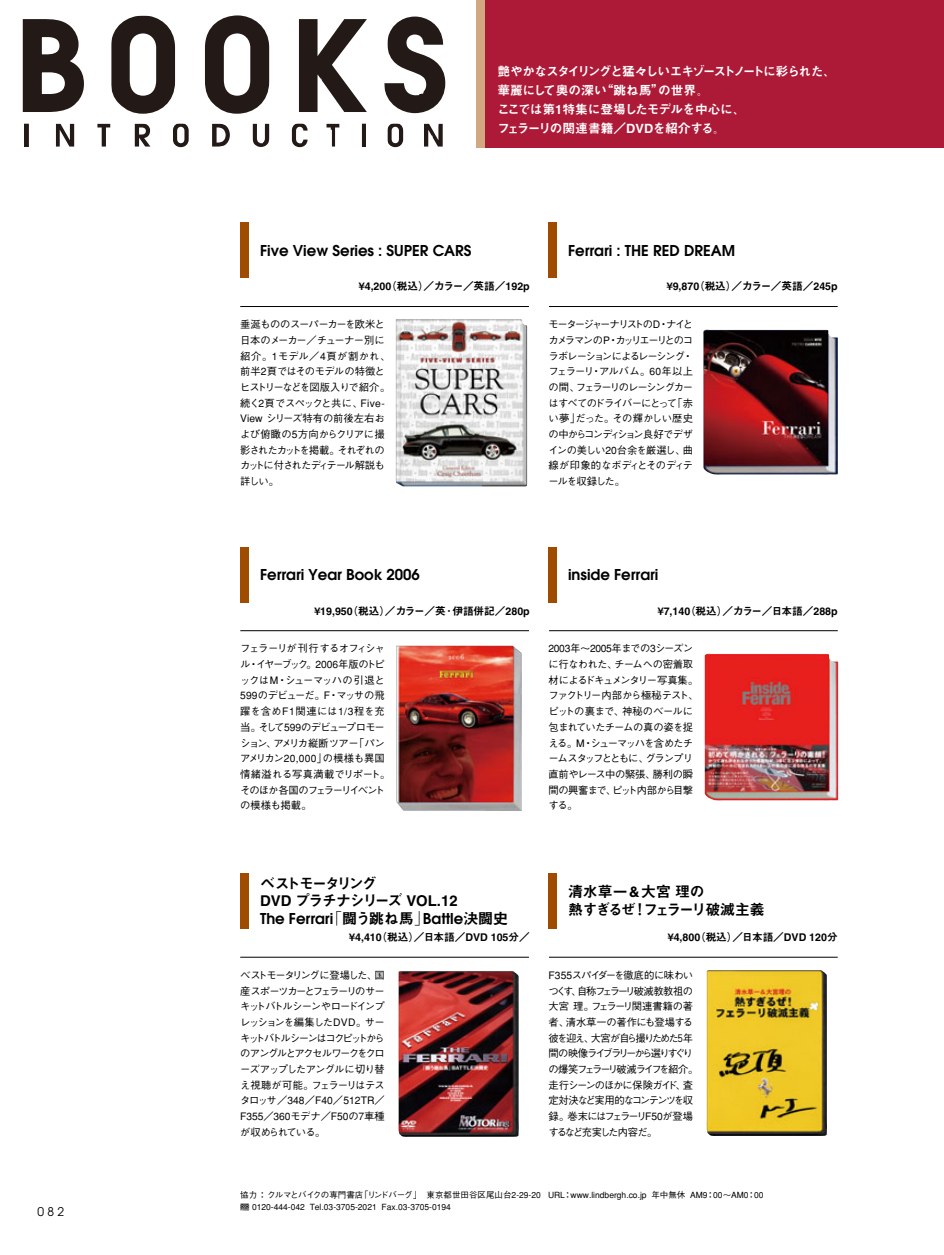
<style>
.page{position:relative;width:944px;height:1255px;background:#fff}
.page>*{position:absolute;margin:0;border:0;box-sizing:border-box;transform-origin:0 0}
.t1{font:600 14.85px "Avant Garde";color:#000}
.t2{font:14.85px/17.5px "Midashi Go MB31";letter-spacing:-.1em;color:#000}
.t3{font:14.85px/17.5px "Midashi Go MB31";letter-spacing:-.005em;color:#000}
.t4{font:12.75px/19.2px "Midashi Go MB31";letter-spacing:-.06em;color:#fff}
.t5{font:12px "Avant Garde";color:#000}
.t6{font:10.65px "Midashi Go MB31";color:#000}
.t7{font:500 10.35px/15.8px "Gothic BBB";letter-spacing:-.065em;color:#000}
.t8{font:500 10.35px/15.8px "Gothic BBB";letter-spacing:-.125em;color:#000}
.t9{font:500 10.35px/15.8px "Gothic BBB";letter-spacing:-.04em;color:#000}
.t10{font:500 8.55px/12px "Gothic BBB";color:#000}
.s1{font-family:"Midashi Go MB31";font-weight:400}
.s2{font-family:"Kigou Atype";font-weight:400;font-size:10.5px}
</style>
<div class="page">
<div style="left:483px;top:0;width:461px;height:148px;background:#ad1a38"></div>
<svg style="left:22px;top:19px;width:62px;height:93px"></svg>
<svg style="left:299px;top:19px;width:68px;height:93px"></svg>
<svg style="left:111px;top:16px;width:65px;height:98px"></svg>
<svg style="left:205px;top:15px;width:65px;height:99px"></svg>
<svg style="left:384px;top:16px;width:62px;height:98px"></svg>
<svg style="left:212px;top:123px;width:18px;height:23px"></svg>
<hr style="left:24px;top:123px;width:4px;height:23px;background:#231916">
<div style="left:361px;top:123px;width:5px;height:23px;background:#231916"></div>
<svg style="left:55px;top:123px;width:19px;height:23px"></svg>
<svg style="left:424px;top:123px;width:19px;height:23px"></svg>
<svg style="left:173px;top:123px;width:16px;height:24px"></svg>
<svg style="left:387px;top:123px;width:16px;height:24px"></svg>
<svg style="left:135px;top:123px;width:15px;height:23px"></svg>
<svg style="left:97px;top:123px;width:13px;height:23px"></svg>
<svg style="left:327px;top:123px;width:12px;height:23px"></svg>
<svg style="left:253px;top:123px;width:16px;height:24px"></svg>
<svg style="left:292px;top:123px;width:16px;height:24px"></svg>
<div style="left:241px;top:222px;width:8px;height:56px;background:#9f4c00"></div>
<img style="left:396px;top:319px;width:131px;height:167px">
<div style="left:549px;top:222px;width:8px;height:56px;background:#9f4c00"></div>
<img style="left:703px;top:329px;width:135px;height:146px">
<div style="left:241px;top:547px;width:8px;height:56px;background:#9f4c00"></div>
<div style="left:549px;top:547px;width:8px;height:56px;background:#9f4c00"></div>
<img style="left:705px;top:653px;width:133px;height:147px">
<div style="left:241px;top:873px;width:8px;height:55px;background:#9f4c00"></div>
<img style="left:398px;top:971px;width:121px;height:165px">
<div style="left:549px;top:873px;width:8px;height:55px;background:#9f4c00"></div>
<hr style="left:549px;top:956px;width:289px;height:1px;background:#000">
<hr style="left:240px;top:956px;width:289px;height:1px;background:#000">
<hr style="left:549px;top:630px;width:289px;height:1px;background:#000">
<hr style="left:240px;top:630px;width:289px;height:1px;background:#000">
<hr style="left:549px;top:306px;width:289px;height:1px;background:#000">
<hr style="left:240px;top:306px;width:289px;height:1px;background:#000">
<div style="left:476px;top:0;width:8px;height:148px;background:#d2a880"></div>
<img style="left:396px;top:645px;width:126px;height:165px">
<img style="left:706px;top:970px;width:121px;height:165px">
<p class="t5" style="left:38px;top:1207px;width:28px">082</p>
<p class="t4" style="left:497px;top:63px;width:340px">艶やかなスタイリングと猛々しいエキゾーストノートに彩られた、華麗にして奥の深い“跳ね馬”の世界。<br>ここでは第1特集に登場したモデルを中心に、<br>フェラーリの関連書籍／DVDを紹介する。</p>
<h1 class="t1" style="left:260px;top:245px;width:213px">Five View Series : SUPER CARS</h1>
<p class="t6" style="left:359px;top:282px;width:172px">¥4,200（税込）／カラー／英語／192p</p>
<p class="t7" style="left:240px;top:318px;width:151px">垂涎もののスーパーカーを欧米と日本のメーカー／チューナー別に紹介。1モデル／4頁が割かれ、前半2頁ではそのモデルの特徴とヒストリーなどを図版入りで紹介。続く2頁でスペックと共に、Five-<br>View シリーズ特有の前後左右および俯瞰の5方向からクリアに撮影されたカットを掲載。それぞれのカットに付されたディテール解説も詳しい。</p>
<h1 class="t1" style="left:568px;top:245px;width:169px">Ferrari : THE RED DREAM</h1>
<p class="t6" style="left:667px;top:282px;width:172px">¥9,870（税込）／カラー／英語／245p</p>
<p class="t7" style="left:549px;top:318px;width:146px;text-align:justify">モータージャーナリストのD・ナイとカメラマンのP・カッリエーリとのコラボレーションによるレーシング・フェラーリ・アルバム。60年以上の間、フェラーリのレーシングカーはすべてのドライバーにとって「赤い夢」だった。その輝かしい歴史の中からコンディション良好でデザインの美しい20台余を厳選し、曲線が印象的なボディとそのディテールを収録した。</p>
<h1 class="t1" style="left:260px;top:569px;width:161px">Ferrari Year Book 2006</h1>
<p class="t6" style="left:314px;top:607px;width:217px">¥19,950（税込）／カラー／英・伊語併記／280p</p>
<p class="t9" style="left:240px;top:642px;width:151px">フェラーリが刊行するオフィシャル・イヤーブック。2006年版のトピックはM・シューマッハの引退と<br>599のデビューだ。F・マッサの飛躍を含めF1関連には1/3程を充当。そして599のデビュープロモーション、アメリカ縦断ツアー「パンアメリカン20,000」の模様も異国情緒溢れる写真満載でリポート。そのほか各国のフェラーリイベントの模様も掲載。</p>
<h1 class="t1" style="left:568px;top:569px;width:92px">inside Ferrari</h1>
<p class="t6" style="left:658px;top:607px;width:181px">¥7,140（税込）／カラー／日本語／288p</p>
<p class="t7" style="left:549px;top:642px;width:151px">2003年～2005年までの3シーズンに行なわれた、チームへの密着取材によるドキュメンタリー写真集。ファクトリー内部から極秘テスト、ピットの裏まで、神秘のベールに包まれていたチームの真の姿を捉える。M・シューマッハを含めたチームスタッフとともに、グランプリ直前やレース中の緊張、勝利の瞬間の興奮まで、ピット内部から目撃する。</p>
<h1 class="t2" style="left:260px;top:876px;width:199px">ベストモータリング<br>DVD プラチナシリーズ VOL.12</h1>
<h1 class="t1" style="left:260px;top:912px;width:249px">The Ferrari<span class="s1">「闘う跳ね馬」</span>Battle<span class="s1">決闘史</span></h1>
<p class="t6" style="left:349px;top:933px;width:182px">¥4,410（税込）／日本語／DVD 105分／</p>
<p class="t7" style="left:240px;top:968px;width:146px;text-align:justify">ベストモータリングに登場した、国産スポーツカーとフェラーリのサーキットバトルシーンやロードインプレッションを編集したDVD。サーキットバトルシーンはコクピットからのアングルとアクセルワークをクローズアップしたアングルに切り替え視聴が可能。フェラーリはテスタロッサ／348／F40／512TR／F355／360モデナ／F50の7車種が収められている。</p>
<h1 class="t3" style="left:568px;top:885px;width:198px">清水草一＆大宮理の<br>熱すぎるぜ！フェラーリ破滅主義</h1>
<p class="t6" style="left:668px;top:933px;width:171px">¥4,800（税込）／日本語／DVD 120分</p>
<p class="t8" style="left:549px;top:968px;width:151px">F355スパイダーを徹底的に味わいつくす、自称フェラーリ破滅教教祖の大宮理。フェラーリ関連書籍の著者、清水草一の著作にも登場する彼を迎え、大宮が自ら撮りためた５年間の映像ライブラリーから選りすぐりの爆笑フェラーリ破滅ライフを紹介。走行シーンのほかに保険ガイド、査定対決など実用的なコンテンツを収録。巻末にはフェラーリF50が登場するなど充実した内容だ。</p>
<p class="t10" style="left:240px;top:1189px;width:525px">協力：クルマとバイクの専門書店「リンドバーグ」 東京都世田谷区尾山台2-29-20 URL：www.lindbergh.co.jp 年中無休 AM9：00～AM0：00 <span class="s2">y</span> 0120-444-042 Tel.03-3705-2021 Fax.03-3705-0194</p>
</div>
